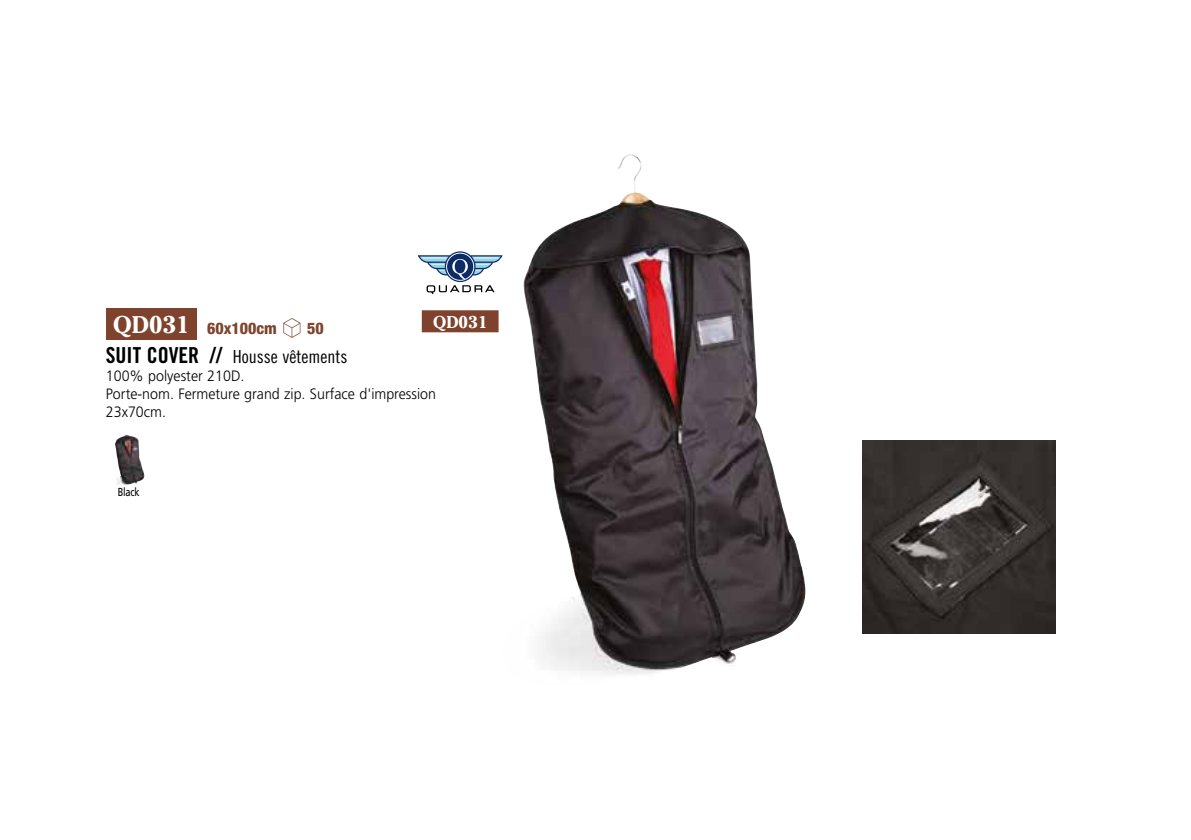
<style>
.page{position:relative;width:1191px;height:840px;background:#fff}
.page>*{position:absolute;margin:0;border:0;box-sizing:border-box;transform-origin:0 0}
.t1{font:700 24px "Cheltenham LT";color:#fff}
.t2{font:18px "Trade Gothic LT Cond Eighteen";color:#000}
.t3{font:700 17px "Cheltenham LT";color:#fff}
.t4{font:800 condensed 16px "Helvetica Neue LT";color:#7e422d}
.t5{font:300 15px/18px "Frutiger LT";color:#000;scale:.95 1}
.t6{font:11.6px "Frutiger LT";letter-spacing:-.02em;color:#000;scale:.8 1}
.s1{font-family:"Trade Gothic LT Bold Cond Twenty";font-size:22px}
.s2{font-family:"Linotype Shapeshifter";font-weight:400;font-stretch:normal;font-size:26px}
</style>
<div class="page">
<img style="left:502px;top:154px;width:303px;height:520px">
<div style="left:106px;top:308px;width:91px;height:31px;background:#7e422d"></div>
<svg style="left:418px;top:251px;width:84px;height:43px"></svg>
<img style="left:862px;top:440px;width:193px;height:193px">
<div style="left:422px;top:310px;width:76px;height:22px;background:#7e422d"></div>
<img style="left:115px;top:434px;width:30px;height:51px">
<h1 class="t1" style="left:113px;top:310px;width:78px">QD031</h1>
<p class="t2" style="left:106px;top:346px;width:243px"><span class="s1">SUIT COVER //</span> Housse vêtements</p>
<p class="t5" style="left:106px;top:367px;width:349px">100% polyester 210D.<br>Porte-nom. Fermeture grand zip. Surface d'impression<br>23x70cm.</p>
<p class="t3" style="left:433px;top:311px;width:56px">QD031</p>
<p class="t4" style="left:207px;top:318px;width:118px">60x100cm <span class="s2">S</span> 50</p>
<p class="t6" style="left:118px;top:484px;width:29px">Black</p>
</div>
